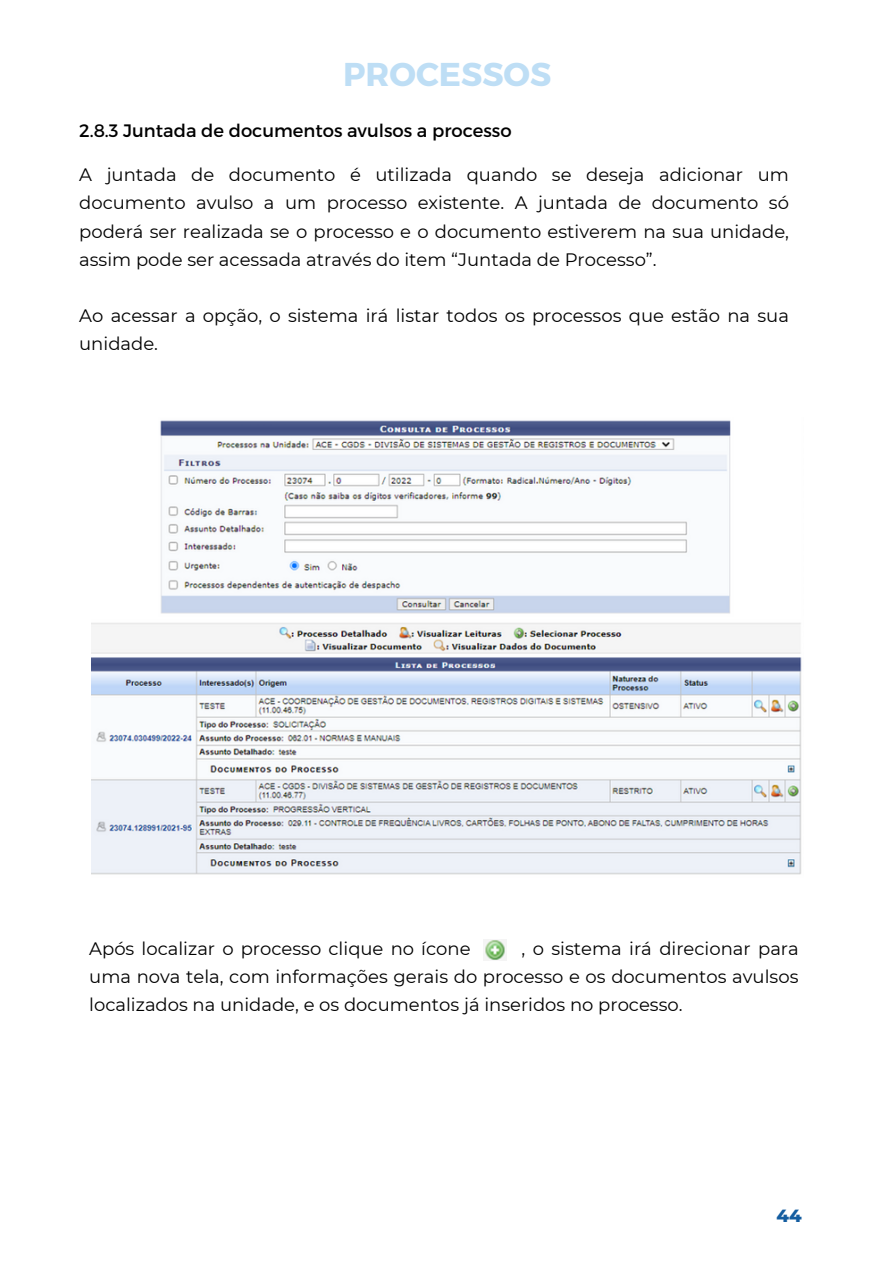
<style>
.page{position:relative;width:893px;height:1264px;background:#fff}
.page>*{position:absolute;margin:0;border:0;box-sizing:border-box;transform-origin:0 0}
.t1{font:700 33px "Montserrat";color:#bedef5}
.t2{font:18px/28px "Montserrat";color:#000;text-align:justify}
.t3{font:800 18px "Montserrat";color:#145da0}
</style>
<div class="page">
<img style="left:92px;top:420px;width:710px;height:455px">
<img style="left:483px;top:939px;width:24px;height:21px">
<h1 class="t1" style="left:343px;top:53px;width:210px">PROCESSOS</h1>
<p class="t2" style="left:79px;top:116px;width:434px">2.8.3 Juntada de documentos avulsos a processo</p>
<p class="t2" style="left:79px;top:161px;width:711px">A juntada de documento é utilizada quando se deseja adicionar um documento avulso a um processo existente. A juntada de documento só poderá ser realizada se o processo e o documento estiverem na sua unidade, assim pode ser acessada através do item “Juntada de Processo”.</p>
<p class="t2" style="left:79px;top:301px;width:711px">Ao acessar a opção, o sistema irá listar todos os processos que estão na sua unidade.</p>
<p class="t2" style="left:89px;top:934px;width:383px">Após localizar o processo clique no ícone</p>
<p class="t2" style="left:89px;top:934px;width:711px;text-indent:432px">, o sistema irá direcionar para uma nova tela, com informações gerais do processo e os documentos avulsos localizados na unidade, e os documentos já inseridos no processo.</p>
<p class="t3" style="left:776px;top:1204px;width:27px">44</p>
</div>
